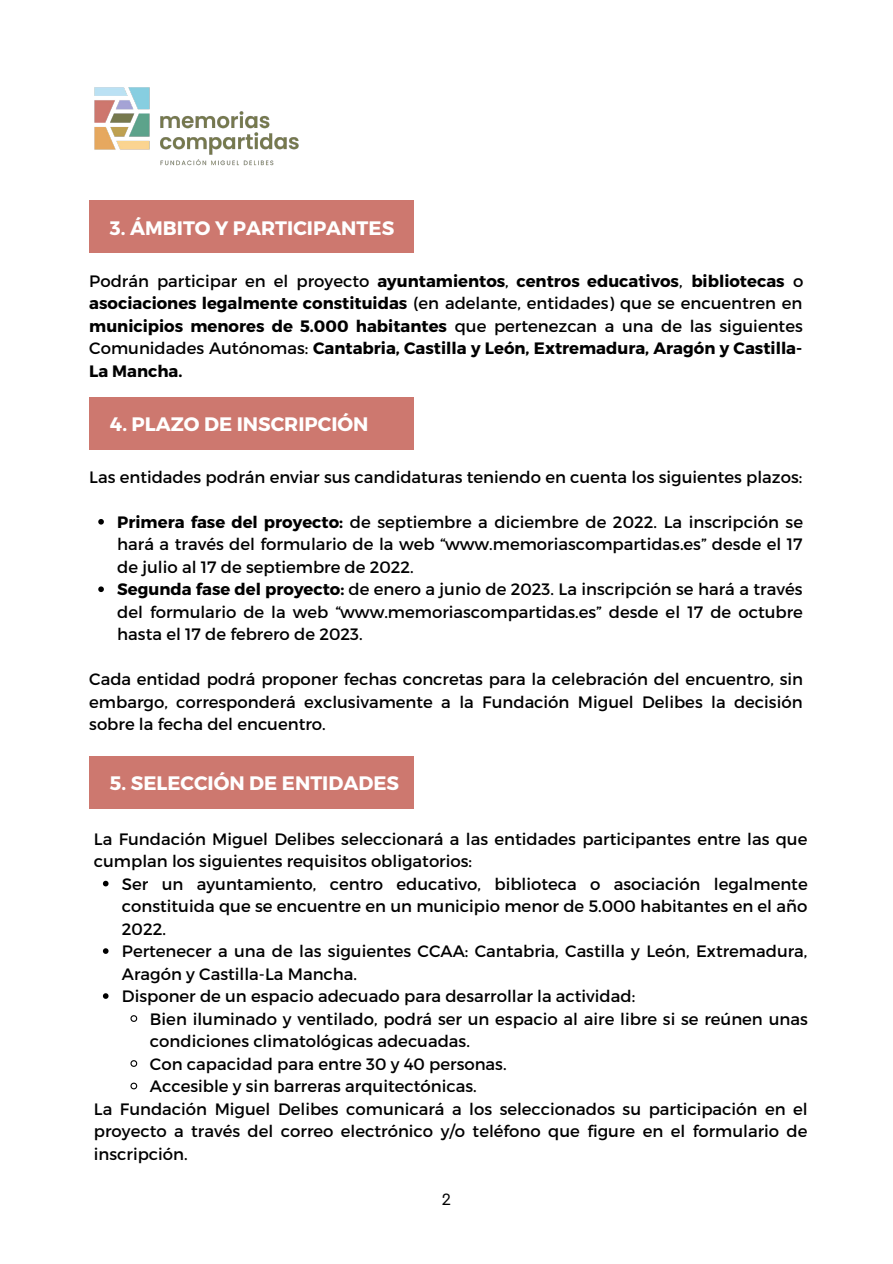
<style>
.page{position:relative;width:893px;height:1264px;background:#fff}
.page>*{position:absolute;margin:0;border:0;box-sizing:border-box;transform-origin:0 0}
.t1{font:700 19.5px "Montserrat";color:#fff}
.t2{font:16.5px/22.5px "Montserrat";color:#000}
.t3{font:700 16.5px/22.5px "Montserrat";color:#000;text-align:justify}
.t4{font:16.5px "Cerebri Sans";color:#000}
.s1{font-weight:400}
.s2{font-weight:700}
</style>
<div class="page">
<img style="left:94px;top:87px;width:205px;height:79px">
<div style="left:89px;top:200px;width:325px;height:53px;background:#cd786f"></div>
<svg style="left:98px;top:519px;width:6px;height:5px"></svg>
<svg style="left:98px;top:586px;width:6px;height:6px"></svg>
<div style="left:89px;top:397px;width:325px;height:52px;background:#cd786f"></div>
<div style="left:89px;top:756px;width:325px;height:52px;background:#cd786f"></div>
<svg style="left:103px;top:880px;width:5px;height:6px"></svg>
<svg style="left:103px;top:948px;width:5px;height:5px"></svg>
<svg style="left:103px;top:993px;width:5px;height:5px"></svg>
<svg style="left:130px;top:1015px;width:8px;height:7px"></svg>
<svg style="left:130px;top:1060px;width:8px;height:7px"></svg>
<svg style="left:130px;top:1082px;width:8px;height:8px"></svg>
<p class="t1" style="left:110px;top:215px;width:286px">3. ÁMBITO Y PARTICIPANTES</p>
<p class="t3" style="left:89px;top:269px;width:715px"><span class="s1">Podrán participar en el proyecto</span> ayuntamientos<span class="s1">,</span> centros educativos<span class="s1">,</span> bibliotecas <span class="s1">o </span>asociaciones legalmente constituidas <span class="s1">(en adelante, entidades) que se encuentren en </span>municipios menores de 5.000 habitantes <span class="s1">que pertenezcan a una de las siguientes Comunidades Autónomas:</span> Cantabria, Castilla y León, Extremadura, Aragón y Castilla-La Mancha.</p>
<p class="t1" style="left:110px;top:411px;width:260px">4. PLAZO DE INSCRIPCIÓN</p>
<p class="t2" style="left:89px;top:465px;width:714px">Las entidades podrán enviar sus candidaturas teniendo en cuenta los siguientes plazos:</p>
<p class="t2" style="left:117px;top:510px;width:687px"><span class="s2">Primera fase del proyecto:</span> de septiembre a diciembre de 2022. La inscripción se hará a través del formulario de la web “www.memoriascompartidas.es” desde el 17 de julio al 17 de septiembre de 2022.<br><span class="s2">Segunda fase del proyecto:</span> de enero a junio de 2023. La inscripción se hará a través del formulario de la web “www.memoriascompartidas.es” desde el 17 de octubre hasta el 17 de febrero de 2023.</p>
<p class="t2" style="left:89px;top:667px;width:715px;text-align:justify">Cada entidad podrá proponer fechas concretas para la celebración del encuentro, sin embargo, corresponderá exclusivamente a la Fundación Miguel Delibes la decisión sobre la fecha del encuentro.</p>
<p class="t1" style="left:110px;top:770px;width:290px">5. SELECCIÓN DE ENTIDADES</p>
<p class="t2" style="left:94px;top:826px;width:715px">La Fundación Miguel Delibes seleccionará a las entidades participantes entre las que cumplan los siguientes requisitos obligatorios:</p>
<p class="t2" style="left:122px;top:871px;width:687px">Ser un ayuntamiento, centro educativo, biblioteca o asociación legalmente constituida que se encuentre en un municipio menor de 5.000 habitantes en el año 2022.<br>Pertenecer a una de las siguientes CCAA: Cantabria, Castilla y León, Extremadura, Aragón y Castilla-La Mancha.<br>Disponer de un espacio adecuado para desarrollar la actividad:</p>
<p class="t2" style="left:150px;top:1006px;width:659px">Bien iluminado y ventilado, podrá ser un espacio al aire libre si se reúnen unas condiciones climatológicas adecuadas.<br>Con capacidad para entre 30 y 40 personas.<br>Accesible y sin barreras arquitectónicas.</p>
<p class="t2" style="left:94px;top:1096px;width:715px;text-align:justify">La Fundación Miguel Delibes comunicará a los seleccionados su participación en el proyecto a través del correo electrónico y/o teléfono que figure en el formulario de inscripción.</p>
<p class="t4" style="left:441px;top:1188px;width:11px">2</p>
</div>
